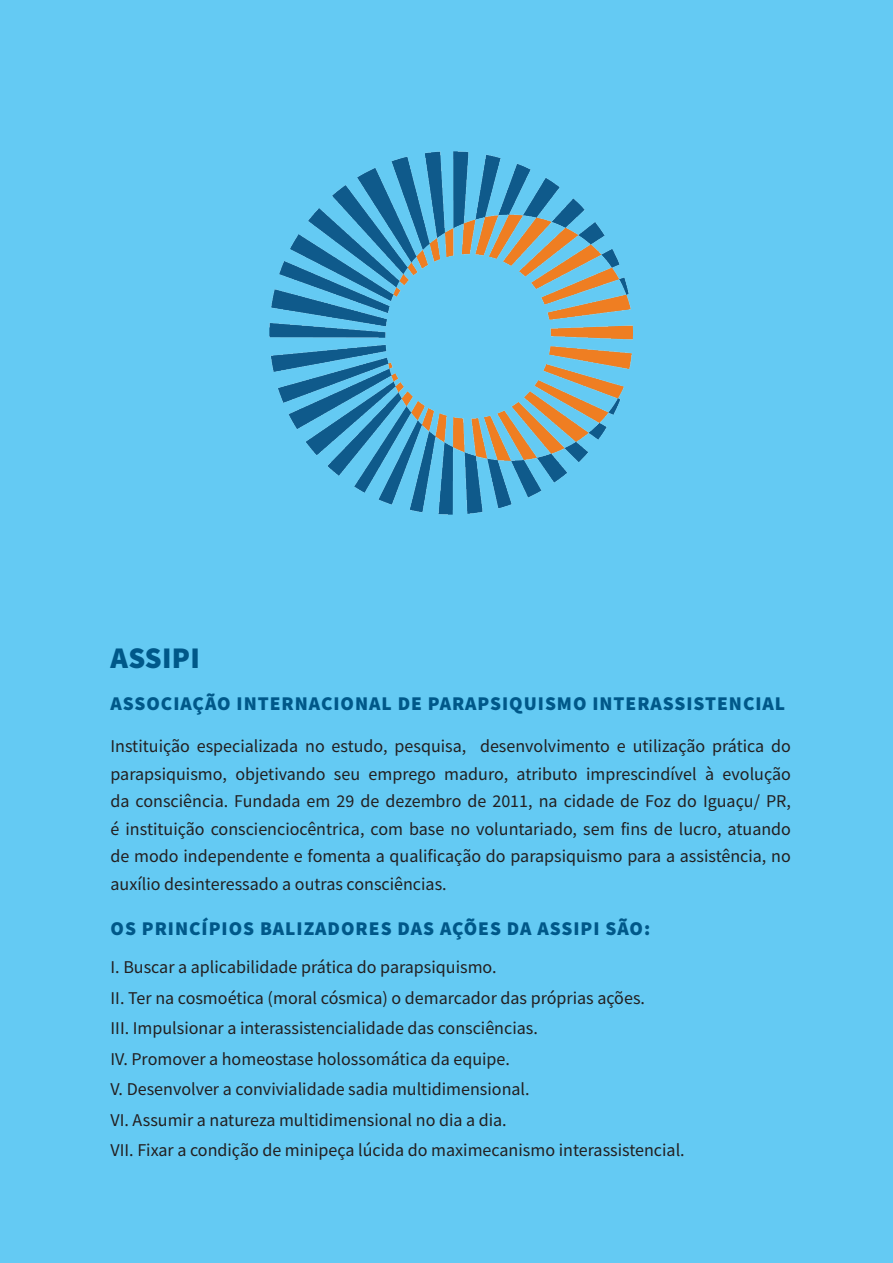
<style>
.page{position:relative;width:893px;height:1263px;background:#64caf3}
.page>*{position:absolute;margin:0;border:0;box-sizing:border-box;transform-origin:0 0}
.t1{font:900 30px "Source Sans Pro";letter-spacing:.01em;color:#005889}
.t2{font:900 19.5px "Source Sans Pro";letter-spacing:.05em;color:#005889}
.t3{font:18px/30.5px "Source Sans Pro";color:#231f20;text-align:justify}
</style>
<div class="page">
<img style="left:269px;top:151px;width:364px;height:363px">
<h1 class="t1" style="left:111px;top:637px;width:91px">ASSIPI</h1>
<p class="t2" style="left:111px;top:690px;width:676px">ASSOCIAÇÃO INTERNACIONAL DE PARAPSIQUISMO INTERASSISTENCIAL</p>
<p class="t3" style="left:111px;top:732px;width:682px;line-height:27.5px">Instituição especializada no estudo, pesquisa, desenvolvimento e utilização prática do parapsiquismo, objetivando seu emprego maduro, atributo imprescindível à evolução da consciência. Fundada em 29 de dezembro de 2011, na cidade de Foz do Iguaçu/ PR, é instituição conscienciocêntrica, com base no voluntariado, sem fins de lucro, atuando de modo independente e fomenta a qualificação do parapsiquismo para a assistência, no auxílio desinteressado a outras consciências.</p>
<p class="t2" style="left:111px;top:915px;width:541px">OS PRINCÍPIOS BALIZADORES DAS AÇÕES DA ASSIPI SÃO:</p>
<p class="t3" style="left:111px;top:952px;width:576px;text-align:left">I. Buscar a aplicabilidade prática do parapsiquismo.<br>II. Ter na cosmoética (moral cósmica) o demarcador das próprias ações.<br>III. Impulsionar a interassistencialidade das consciências.<br>IV. Promover a homeostase holossomática da equipe.<br>V. Desenvolver a convivialidade sadia multidimensional.<br>VI. Assumir a natureza multidimensional no dia a dia.<br>VII. Fixar a condição de minipeça lúcida do maximecanismo interassistencial.</p>
</div>
